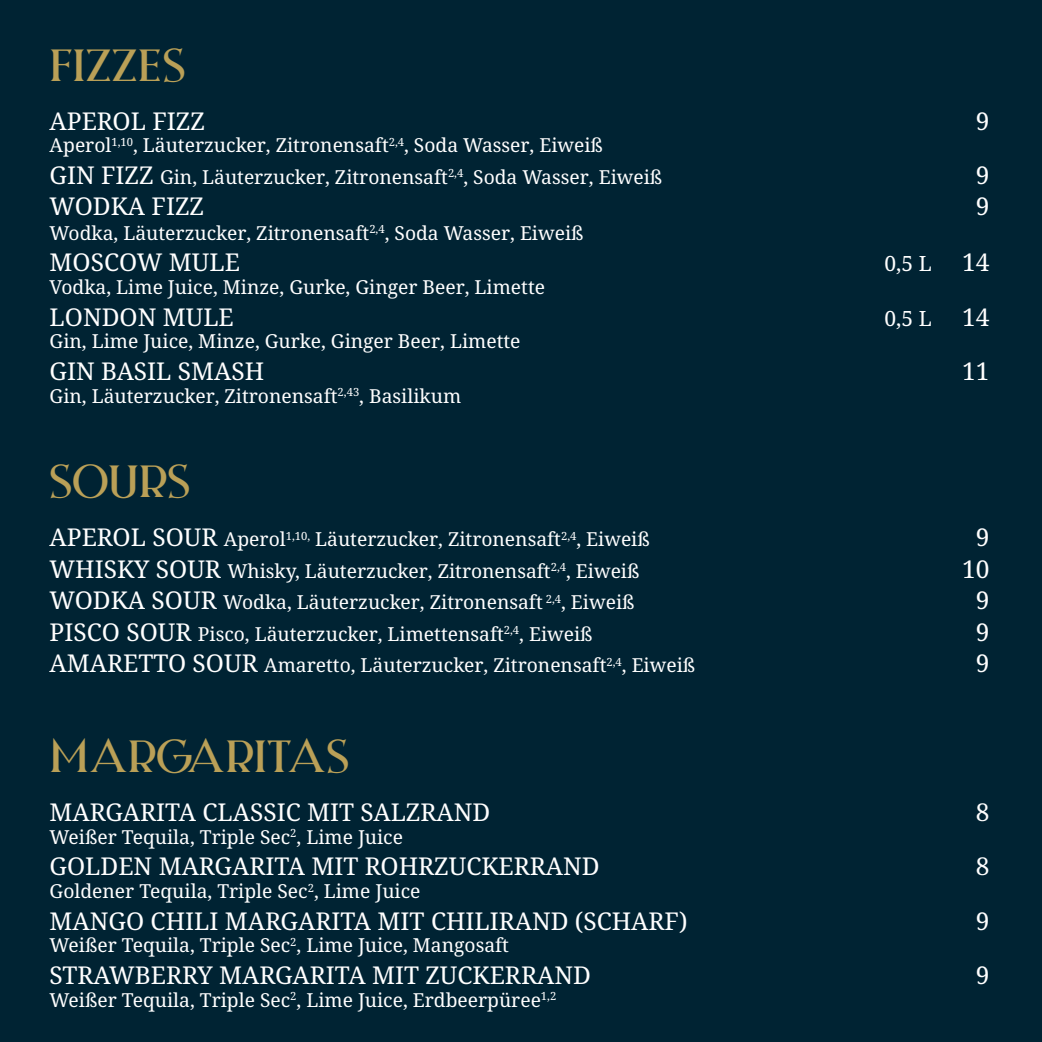
<style>
.page{position:relative;width:1042px;height:1042px;background:#002333}
.page>*{position:absolute;margin:0;border:0;box-sizing:border-box;transform-origin:0 0}
.t1{font:42px "Night Zone";letter-spacing:-.01em;color:#baa057}
.t2{font:24.5px "Noto Serif";color:#fff}
.t3{font:21px "Noto Serif";color:#fff}
.t4{font:19.25px/31.5px "Noto Serif";color:#fff}
.s1{font-size:24.5px}
</style>
<div class="page">
<h1 class="t1" style="left:50px;top:37px;width:137px">FIZZES</h1>
<p class="t2" style="left:50px;top:104px;width:157px">APEROL FIZZ</p>
<p class="t2" style="left:976px;top:104px;width:15px">9</p>
<p class="t4" style="left:50px;top:130px;width:614px">Aperol<sup>1,10</sup>, Läuterzucker, Zitronensaft<sup>2,4</sup>, Soda Wasser, Eiweiß<br><span class="s1">GIN FIZZ</span> Gin, Läuterzucker, Zitronensaft<sup>2,4</sup>, Soda Wasser, Eiweiß</p>
<p class="t2" style="left:976px;top:158px;width:15px">9</p>
<p class="t2" style="left:50px;top:190px;width:156px">WODKA FIZZ</p>
<p class="t2" style="left:976px;top:190px;width:15px">9</p>
<p class="t4" style="left:50px;top:218px;width:535px">Wodka, Läuterzucker, Zitronensaft<sup>2,4</sup>, Soda Wasser, Eiweiß</p>
<p class="t2" style="left:50px;top:246px;width:192px">MOSCOW MULE</p>
<p class="t3" style="left:884px;top:249px;width:106px">0,5 L <span class="s1">14</span></p>
<p class="t4" style="left:50px;top:272px;width:497px">Vodka, Lime Juice, Minze, Gurke, Ginger Beer, Limette</p>
<p class="t2" style="left:50px;top:300px;width:186px">LONDON MULE</p>
<p class="t3" style="left:884px;top:304px;width:106px">0,5 L <span class="s1">14</span></p>
<p class="t4" style="left:50px;top:326px;width:472px">Gin, Lime Juice, Minze, Gurke, Ginger Beer, Limette</p>
<p class="t2" style="left:50px;top:354px;width:216px">GIN BASIL SMASH</p>
<p class="t2" style="left:962px;top:354px;width:29px">11</p>
<p class="t4" style="left:50px;top:380px;width:413px">Gin, Läuterzucker, Zitronensaft<sup>2,43</sup>, Basilikum</p>
<h1 class="t1" style="left:50px;top:454px;width:142px">SOURS</h1>
<p class="t4" style="left:50px;top:524px;width:602px"><span class="s1">APEROL SOUR</span> Aperol<sup>1,10,</sup> Läuterzucker, Zitronensaft<sup>2,4</sup>, Eiweiß</p>
<p class="t2" style="left:976px;top:520px;width:15px">9</p>
<p class="t4" style="left:50px;top:555px;width:591px"><span class="s1">WHISKY SOUR</span> Whisky, Läuterzucker, Zitronensaft<sup>2,4</sup>, Eiweiß</p>
<p class="t2" style="left:962px;top:552px;width:29px">10</p>
<p class="t4" style="left:50px;top:587px;width:586px"><span class="s1">WODKA SOUR</span> Wodka, Läuterzucker, Zitronensaft <sup>2,4</sup>, Eiweiß</p>
<p class="t2" style="left:976px;top:583px;width:15px">9</p>
<p class="t4" style="left:50px;top:618px;width:545px"><span class="s1">PISCO SOUR</span> Pisco, Läuterzucker, Limettensaft<sup>2,4</sup>, Eiweiß</p>
<p class="t2" style="left:976px;top:615px;width:15px">9</p>
<p class="t4" style="left:50px;top:650px;width:647px"><span class="s1">AMARETTO SOUR</span> Amaretto, Läuterzucker, Zitronensaft<sup>2,4</sup>, Eiweiß</p>
<p class="t2" style="left:976px;top:646px;width:15px">9</p>
<h1 class="t1" style="left:50px;top:728px;width:301px">MARGARITAS</h1>
<p class="t2" style="left:50px;top:795px;width:442px">MARGARITA CLASSIC MIT SALZRAND</p>
<p class="t2" style="left:976px;top:795px;width:15px">8</p>
<p class="t4" style="left:50px;top:821px;width:355px">Weißer Tequila, Triple Sec<sup>2</sup>, Lime Juice</p>
<p class="t2" style="left:50px;top:849px;width:551px">GOLDEN MARGARITA MIT ROHRZUCKERRAND</p>
<p class="t2" style="left:976px;top:849px;width:15px">8</p>
<p class="t4" style="left:50px;top:876px;width:372px">Goldener Tequila, Triple Sec<sup>2</sup>, Lime Juice</p>
<p class="t2" style="left:50px;top:904px;width:639px">MANGO CHILI MARGARITA MIT CHILIRAND (SCHARF)</p>
<p class="t2" style="left:976px;top:904px;width:15px">9</p>
<p class="t4" style="left:50px;top:930px;width:461px">Weißer Tequila, Triple Sec<sup>2</sup>, Lime Juice, Mangosaft</p>
<p class="t2" style="left:50px;top:958px;width:543px">STRAWBERRY MARGARITA MIT ZUCKERRAND</p>
<p class="t2" style="left:976px;top:958px;width:15px">9</p>
<p class="t4" style="left:50px;top:984px;width:508px">Weißer Tequila, Triple Sec<sup>2</sup>, Lime Juice, Erdbeerpüree<sup>1,2</sup></p>
</div>
